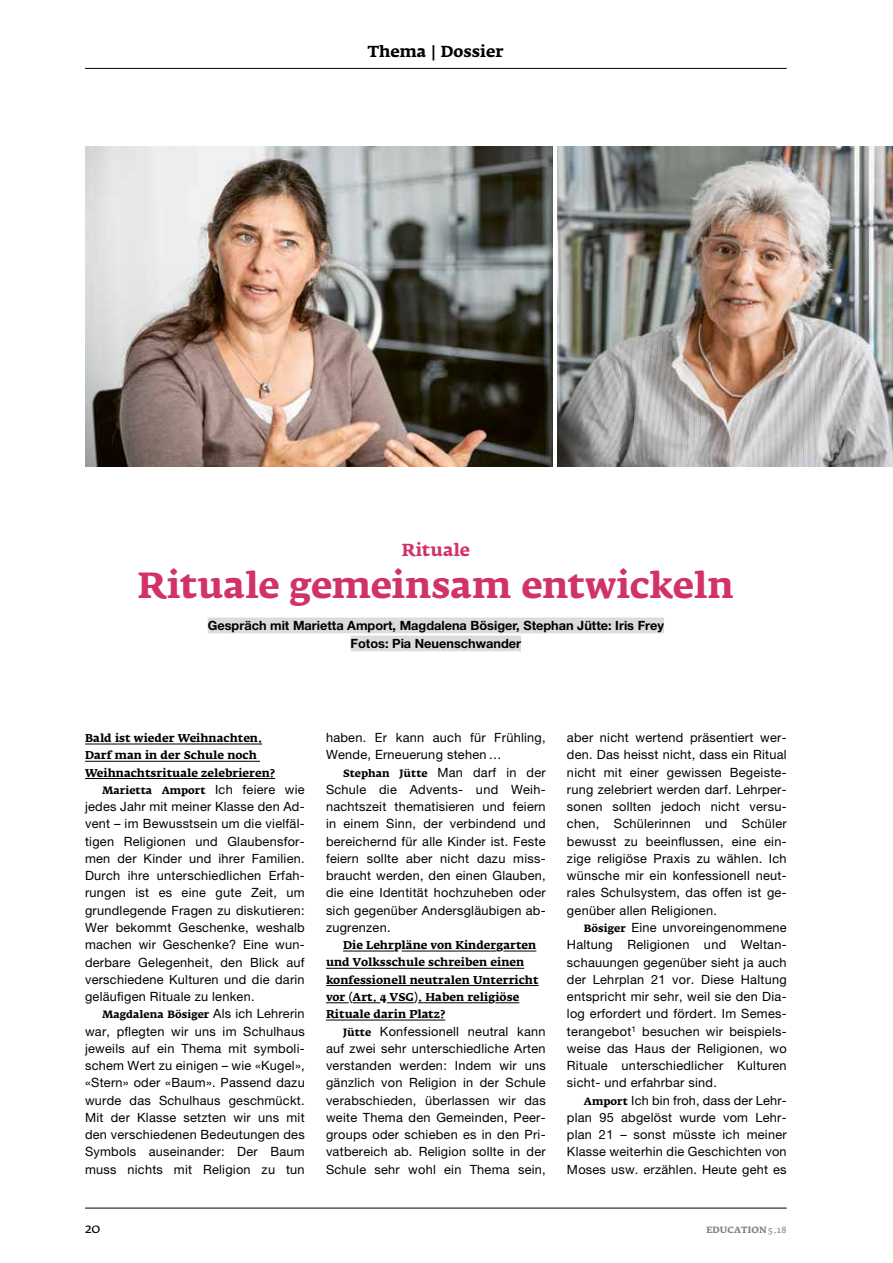
<style>
.page{position:relative;width:893px;height:1263px;background:#fff}
.page>*{position:absolute;margin:0;border:0;box-sizing:border-box;transform-origin:0 0}
.t1{font:700 36px "Fedra Serif A Std";color:#d13267}
.t2{font:700 17.25px "Fedra Serif A Std";letter-spacing:.005em;color:#d13267}
.t3{font:700 15.75px "Fedra Serif A Std";color:#000}
.t4{font:13.5px "Fedra Serif A Std";color:#000}
.t5{font:12.75px/17.2px "Helvetica Neue LT Std";letter-spacing:.02em;color:#000;text-align:justify}
.t6{font:700 12.75px/18px "Helvetica Neue LT Std";color:#000;text-align:center}
.t7{font:700 11.25px/17.2px "Fedra Serif A Std";color:#000}
.t8{font:700 10.5px "Fedra Serif A Std";color:#000}
.t9{font:700 9px "Fedra Serif A Std";letter-spacing:.015em;color:#81807a}
.s1{font-family:"Helvetica Neue LT Std";font-weight:400;font-size:12.75px}
.s2{font-family:"Fedra Serif A Std";font-weight:700;font-size:10.5px}
.s3{font-weight:400}
</style>
<div class="page">
<hr style="left:85px;top:68px;width:702px;height:1px;background:#000">
<hr style="left:85px;top:1208px;width:702px;height:1px;background:#000">
<div style="left:208px;top:617px;width:456px;height:16px;background:#dcdcdb"></div>
<div style="left:351px;top:635px;width:170px;height:16px;background:#dcdcdb"></div>
<hr style="left:85px;top:744px;width:177px;height:1px;background:#000">
<hr style="left:85px;top:761px;width:175px;height:1px;background:#000">
<hr style="left:85px;top:778px;width:190px;height:1px;background:#000">
<hr style="left:343px;top:951px;width:51px;height:1px;background:#000">
<hr style="left:402px;top:951px;width:94px;height:1px;background:#000">
<hr style="left:503px;top:951px;width:33px;height:1px;background:#000">
<hr style="left:326px;top:968px;width:198px;height:1px;background:#000">
<hr style="left:326px;top:985px;width:213px;height:1px;background:#000">
<svg style="left:326px;top:1002px;width:54px;height:1px"></svg>
<svg style="left:387px;top:1002px;width:27px;height:1px"></svg>
<hr style="left:418px;top:1002px;width:70px;height:1px;background:#000">
<svg style="left:495px;top:1002px;width:24px;height:1px"></svg>
<hr style="left:326px;top:1020px;width:119px;height:1px;background:#000">
<img style="left:557px;top:146px;width:336px;height:320px">
<img style="left:85px;top:146px;width:468px;height:320px">
<p class="t3" style="left:368px;top:42px;width:137px">Thema | Dossier</p>
<h2 class="t2" style="left:402px;top:540px;width:70px">Rituale</h2>
<h1 class="t1" style="left:138px;top:565px;width:597px">Rituale gemeinsam entwickeln</h1>
<p class="t6" style="left:208px;top:616px;width:458px">Gespräch mit Marietta Amport, Magdalena Bösiger, Stephan Jütte: Iris Frey<br>Fotos: Pia Neuenschwander</p>
<p class="t7" style="left:85px;top:730px;width:192px">Bald ist wieder Weihnachten.<br>Darf man in der Schule noch<br>Weihnachtsrituale zelebrieren?</p>
<p class="t8" style="left:102px;top:784px;width:204px">Marietta Amport <span class="s1">Ich feiere wie</span></p>
<p class="t5" style="left:85px;top:798px;width:221px">jedes Jahr mit meiner Klasse den Ad&shy;vent – im Bewusstsein um die vielfäl&shy;tigen Religionen und Glaubensfor&shy;men der Kinder und ihrer Familien.<br>Durch ihre unterschiedlichen Erfah&shy;rungen ist es eine gute Zeit, um grundlegende Fragen zu diskutieren:<br>Wer bekommt Geschenke, weshalb machen wir Geschenke? Eine wun&shy;derbare Gelegenheit, den Blick auf verschiedene Kulturen und die darin geläufigen Rituale zu lenken.</p>
<p class="t8" style="left:102px;top:1008px;width:204px">Magdalena Bösiger <span class="s1">Als ich Lehrerin</span></p>
<p class="t5" style="left:85px;top:1022px;width:221px">war, pflegten wir uns im Schulhaus jeweils auf ein Thema mit symboli&shy;schem Wert zu einigen – wie «Kugel», «Stern» oder «Baum». Passend dazu wurde das Schulhaus geschmückt.<br>Mit der Klasse setzten wir uns mit den verschiedenen Bedeutungen des Symbols auseinander: Der Baum muss nichts mit Religion zu tun</p>
<p class="t5" style="left:326px;top:729px;width:221px">haben. Er kann auch für Frühling,<br>Wende, Erneuerung stehen…</p>
<p class="t8" style="left:343px;top:767px;width:204px">Stephan Jütte <span class="s1">Man darf in der</span></p>
<p class="t5" style="left:326px;top:781px;width:221px">Schule die Advents- und Weih&shy;nachtszeit thematisieren und feiern in einem Sinn, der verbindend und bereichernd für alle Kinder ist. Feste feiern sollte aber nicht dazu miss&shy;braucht werden, den einen Glauben, die eine Identität hochzuheben oder sich gegenüber Andersgläubigen ab&shy;zugrenzen.</p>
<p class="t7" style="left:326px;top:937px;width:214px;text-indent:17px">Die Lehrpläne von Kindergarten und Volksschule schreiben einen konfessionell neutralen Unterricht vor (Art. 4 VSG). Haben religiöse<br>Rituale darin Platz?</p>
<p class="t5" style="left:326px;top:1022px;width:221px;text-indent:17px"><span class="s2">Jütte</span> Konfessionell neutral kann auf zwei sehr unterschiedliche Arten verstanden werden: Indem wir uns gänzlich von Religion in der Schule verabschieden, überlassen wir das weite Thema den Gemeinden, Peer&shy;groups oder schieben es in den Pri&shy;vatbereich ab. Religion sollte in der Schule sehr wohl ein Thema sein,</p>
<p class="t5" style="left:567px;top:729px;width:221px">aber nicht wertend präsentiert wer&shy;den. Das heisst nicht, dass ein Ritual nicht mit einer gewissen Begeiste&shy;rung zelebriert werden darf. Lehrper&shy;sonen sollten jedoch nicht versu&shy;chen, Schülerinnen und Schüler bewusst zu beeinflussen, eine ein&shy;zige religiöse Praxis zu wählen. Ich wünsche mir ein konfessionell neut&shy;rales Schulsystem, das offen ist ge&shy;genüber allen Religionen.</p>
<p class="t5" style="left:567px;top:919px;width:221px;text-indent:17px"><span class="s2">Bösiger</span> Eine unvoreingenommene Haltung Religionen und Weltan&shy;schauungen gegenüber sieht ja auch der Lehrplan 21 vor. Diese Haltung entspricht mir sehr, weil sie den Dia&shy;log erfordert und fördert. Im Semes&shy;terangebot<sup>1</sup> besuchen wir beispiels&shy;weise das Haus der Religionen, wo Rituale unterschiedlicher Kulturen sicht- und erfahrbar sind.</p>
<p class="t5" style="left:567px;top:1091px;width:221px;text-indent:17px"><span class="s2">Amport</span> Ich bin froh, dass der Lehr&shy;plan 95 abgelöst wurde vom Lehr&shy;plan 21 – sonst müsste ich meiner Klasse weiterhin die Geschichten von Moses usw. erzählen. Heute geht es</p>
<p class="t4" style="left:85px;top:1221px;width:17px">20</p>
<p class="t9" style="left:706px;top:1225px;width:82px">EDUCATION <span class="s3">5.18</span></p>
</div>
